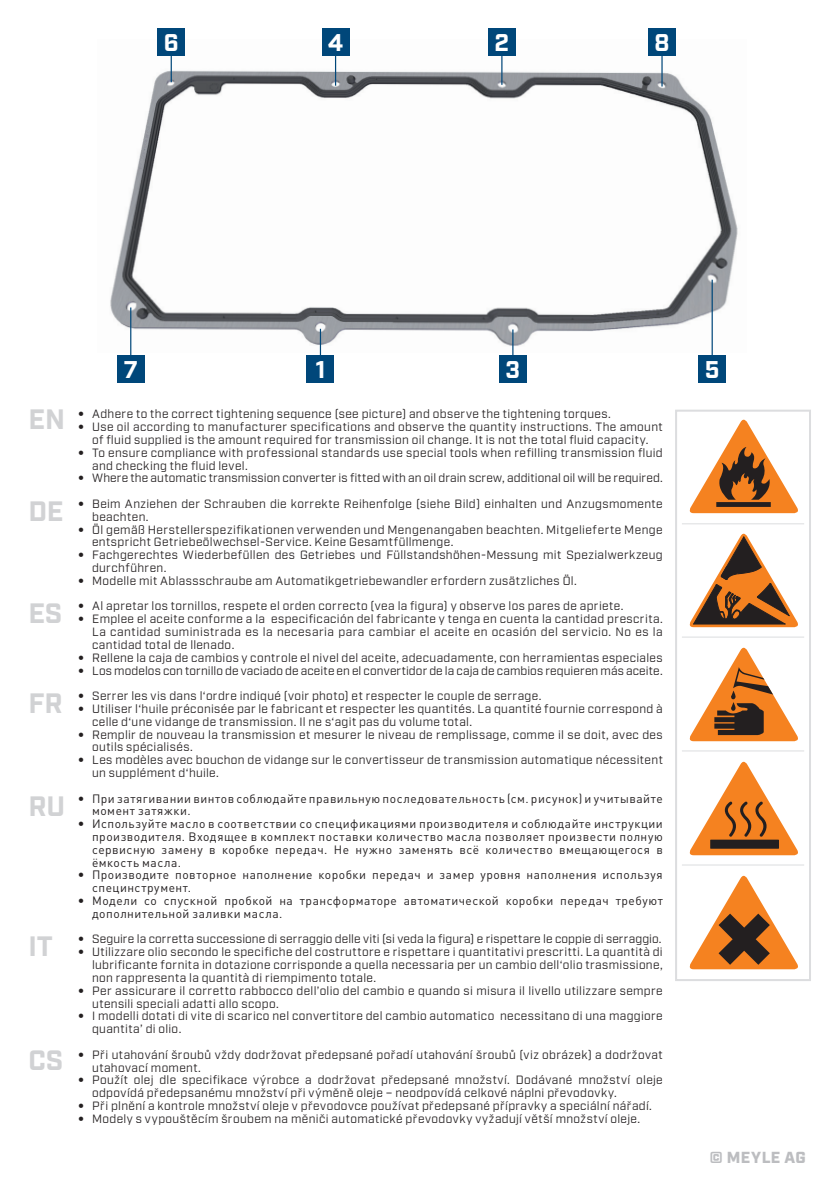
<style>
.page{position:relative;width:840px;height:1191px;background:#fff}
.page>*{position:absolute;margin:0;border:0;box-sizing:border-box;transform-origin:0 0}
.t1{font:700 28px "Industry";color:#d1d2d4}
.t2{font:700 24.2px "Industry";color:#fff}
.t3{font:900 16px "Industry";letter-spacing:.03em;color:#bcbdc0}
.t4{font:12px/12.8px "Industry";letter-spacing:.03em;color:#231f20}
.t5{font:12px/12.8px "DIN Pro";letter-spacing:.04em;color:#231f20}
.t6{font:12px "Industry";letter-spacing:.01em;color:#231f20}
.t7{font:12px "Industry";letter-spacing:.005em;color:#231f20}
.s1{font-family:"Avenir";font-weight:500}
</style>
<div class="page">
<img style="left:110px;top:39px;width:628px;height:314px">
<div style="left:321px;top:28px;width:28px;height:28px;background:#00477a"></div>
<div style="left:488px;top:28px;width:27px;height:28px;background:#00477a"></div>
<div style="left:648px;top:28px;width:27px;height:28px;background:#00477a"></div>
<hr style="left:170px;top:48px;width:2px;height:34px;background:#00477a">
<hr style="left:130px;top:307px;width:1px;height:51px;background:#00477a">
<hr style="left:335px;top:51px;width:1px;height:35px;background:#00477a">
<hr style="left:320px;top:329px;width:1px;height:34px;background:#00477a">
<hr style="left:501px;top:55px;width:1px;height:30px;background:#00477a">
<hr style="left:512px;top:329px;width:1px;height:35px;background:#00477a">
<hr style="left:661px;top:54px;width:1px;height:33px;background:#00477a">
<hr style="left:711px;top:280px;width:1px;height:83px;background:#00477a">
<div style="left:117px;top:355px;width:27px;height:28px;background:#00477a"></div>
<div style="left:306px;top:355px;width:28px;height:28px;background:#00477a"></div>
<div style="left:499px;top:355px;width:27px;height:28px;background:#00477a"></div>
<div style="left:698px;top:355px;width:27px;height:28px;background:#00477a"></div>
<div style="left:157px;top:28px;width:28px;height:28px;background:#00477a"></div>
<div style="left:674px;top:410px;width:136px;height:571px;border:2px solid #dcdddf"></div>
<svg style="left:689px;top:647px;width:109px;height:94px"></svg>
<svg style="left:689px;top:419px;width:109px;height:94px"></svg>
<svg style="left:689px;top:761px;width:109px;height:94px"></svg>
<svg style="left:689px;top:875px;width:109px;height:94px"></svg>
<hr style="left:681px;top:523px;width:122px;height:1px;background:#dcdddf">
<hr style="left:681px;top:636px;width:122px;height:1px;background:#dcdddf">
<hr style="left:681px;top:750px;width:122px;height:1px;background:#dcdddf">
<hr style="left:681px;top:864px;width:122px;height:1px;background:#dcdddf">
<svg style="left:689px;top:533px;width:109px;height:94px"></svg>
<h2 class="t2" style="left:164px;top:28px;width:16px">6</h2>
<h2 class="t2" style="left:328px;top:28px;width:17px">4</h2>
<h2 class="t2" style="left:494px;top:28px;width:16px">2</h2>
<h2 class="t2" style="left:654px;top:28px;width:17px">8</h2>
<h1 class="t1" style="left:28px;top:403px;width:38px">EN</h1>
<h1 class="t1" style="left:28px;top:495px;width:37px">DE</h1>
<h1 class="t1" style="left:28px;top:597px;width:36px">ES</h1>
<h1 class="t1" style="left:28px;top:687px;width:36px">FR</h1>
<h1 class="t1" style="left:28px;top:789px;width:38px">RU</h1>
<h1 class="t1" style="left:28px;top:929px;width:26px">IT</h1>
<h1 class="t1" style="left:28px;top:1043px;width:36px">CS</h1>
<h2 class="t2" style="left:124px;top:355px;width:15px">7</h2>
<h2 class="t2" style="left:315px;top:355px;width:12px">1</h2>
<h2 class="t2" style="left:505px;top:355px;width:16px">3</h2>
<h2 class="t2" style="left:704px;top:355px;width:16px">5</h2>
<p class="t4" style="left:78px;top:408px;width:534px"><span class="s1">•</span> Adhere to the correct tightening sequence (see picture) and observe the tightening torques.</p>
<p class="t4" style="left:78px;top:421px;width:586px;text-align:center"><span class="s1">•</span> Use oil according to manufacturer specifications and observe the quantity instructions. The amount of fluid supplied is the amount required for transmission oil change. It is not the total fluid capacity.</p>
<p class="t4" style="left:92px;top:446px;width:571px;text-indent:-14px"><span class="s1">•</span> To ensure compliance with professional standards use special tools when refilling transmission fluid and checking the fluid level.</p>
<p class="t6" style="left:78px;top:471px;width:586px"><span class="s1">•</span> Where the automatic transmission converter is fitted with an oil drain screw, additional oil will be required.</p>
<p class="t4" style="left:92px;top:498px;width:572px;text-indent:-14px"><span class="s1">•</span> Beim Anziehen der Schrauben die korrekte Reihenfolge (siehe Bild) einhalten und Anzugsmomente beachten.</p>
<p class="t4" style="left:92px;top:523px;width:571px;text-indent:-14px"><span class="s1">•</span> Öl gemäß Herstellerspezifikationen verwenden und Mengenangaben beachten. Mitgelieferte Menge entspricht Getriebeölwechsel-Service. Keine Gesamtfüllmenge.</p>
<p class="t4" style="left:92px;top:549px;width:572px;text-indent:-14px"><span class="s1">•</span> Fachgerechtes Wiederbefüllen des Getriebes und Füllstandshöhen-Messung mit Spezialwerkzeug durchführen.</p>
<p class="t4" style="left:78px;top:574px;width:500px"><span class="s1">•</span> Modelle mit Ablassschraube am Automatikgetriebewandler erfordern zusätzliches Öl.</p>
<p class="t4" style="left:78px;top:600px;width:546px"><span class="s1">•</span> Al apretar los tornillos, respete el orden correcto (vea la figura) y observe los pares de apriete.</p>
<p class="t4" style="left:92px;top:613px;width:572px;text-align:justify;text-indent:-14px"><span class="s1">•</span> Emplee el aceite conforme a la especificación del fabricante y tenga en cuenta la cantidad prescrita.<br>La cantidad suministrada es la necesaria para cambiar el aceite en ocasión del servicio. No es la cantidad total de llenado.</p>
<p class="t4" style="left:78px;top:651px;width:585px"><span class="s1">•</span> Rellene la caja de cambios y controle el nivel del aceite, adecuadamente, con herramientas especiales</p>
<p class="t7" style="left:78px;top:663px;width:586px"><span class="s1">•</span> Los modelos con tornillo de vaciado de aceite en el convertidor de la caja de cambios requieren más aceite.</p>
<p class="t4" style="left:78px;top:690px;width:464px"><span class="s1">•</span> Serrer les vis dans l‘ordre indiqué (voir photo) et respecter le couple de serrage.</p>
<p class="t4" style="left:92px;top:702px;width:572px;text-indent:-14px"><span class="s1">•</span> Utiliser l‘huile préconisée par le fabricant et respecter les quantités. La quantité fournie correspond à celle d‘une vidange de transmission. Il ne s‘agit pas du volume total.</p>
<p class="t4" style="left:92px;top:728px;width:572px;text-indent:-14px"><span class="s1">•</span> Remplir de nouveau la transmission et mesurer le niveau de remplissage, comme il se doit, avec des outils spécialisés.</p>
<p class="t4" style="left:92px;top:754px;width:572px;text-indent:-14px"><span class="s1">•</span> Les modèles avec bouchon de vidange sur le convertisseur de transmission automatique nécessitent un supplément d‘huile.</p>
<p class="t5" style="left:92px;top:791px;width:572px;text-indent:-14px"><span class="s1">•</span> При затягивании винтов соблюдайте правильную последовательность (см. рисунок) и учитывайте момент затяжки.</p>
<p class="t5" style="left:92px;top:816px;width:572px;text-align:justify;text-indent:-14px"><span class="s1">•</span> Используйте масло в соответствии со спецификациями производителя и соблюдайте инструкции производителя. Входящее в комплект поставки количество масла позволяет произвести полную сервисную замену в коробке передач. Не нужно заменять всё количество вмещающегося в ёмкость масла.</p>
<p class="t5" style="left:92px;top:868px;width:572px;text-indent:-14px"><span class="s1">•</span> Производите повторное наполнение коробки передач и замер уровня наполнения используя специнструмент.</p>
<p class="t5" style="left:92px;top:893px;width:572px;text-indent:-14px"><span class="s1">•</span> Модели со спускной пробкой на трансформаторе автоматической коробки передач требуют дополнительной заливки масла.</p>
<p class="t6" style="left:78px;top:932px;width:584px"><span class="s1">•</span> Seguire la corretta successione di serraggio delle viti (si veda la figura) e rispettare le coppie di serraggio.</p>
<p class="t4" style="left:92px;top:946px;width:571px;text-align:justify;text-indent:-14px"><span class="s1">•</span> Utilizzare olio secondo le specifiche del costruttore e rispettare i quantitativi prescritti. La quantità di lubrificante fornita in dotazione corrisponde a quella necessaria per un cambio dell‘olio trasmissione, non rappresenta la quantità di riempimento totale.</p>
<p class="t4" style="left:92px;top:984px;width:571px;text-indent:-14px"><span class="s1">•</span> Per assicurare il corretto rabbocco dell’olio del cambio e quando si misura il livello utilizzare sempre utensili speciali adatti allo scopo.</p>
<p class="t4" style="left:92px;top:1010px;width:572px;text-indent:-14px"><span class="s1">•</span> I modelli dotati di vite di scarico nel convertitore del cambio automatico necessitano di una maggiore quantita’ di olio.</p>
<p class="t4" style="left:92px;top:1048px;width:571px;text-indent:-14px"><span class="s1">•</span> Při utahování šroubů vždy dodržovat předepsané pořadí utahování šroubů (viz obrázek) a dodržovat utahovací moment.</p>
<p class="t4" style="left:92px;top:1074px;width:572px;text-indent:-14px"><span class="s1">•</span> Použít olej dle specifikace výrobce a dodržovat předepsané množství. Dodávané množství oleje odpovídá předepsanému množství při výměně oleje – neodpovídá celkové náplni převodovky.</p>
<p class="t4" style="left:78px;top:1099px;width:575px"><span class="s1">•</span> Při plnění a kontrole množství oleje v převodovce používat předepsané přípravky a speciální nářadí.</p>
<p class="t4" style="left:78px;top:1112px;width:563px"><span class="s1">•</span> Modely s vypouštěcím šroubem na měniči automatické převodovky vyžadují větší množství oleje.</p>
<h3 class="t3" style="left:709px;top:1147px;width:98px">© MEYLE AG</h3>
</div>
